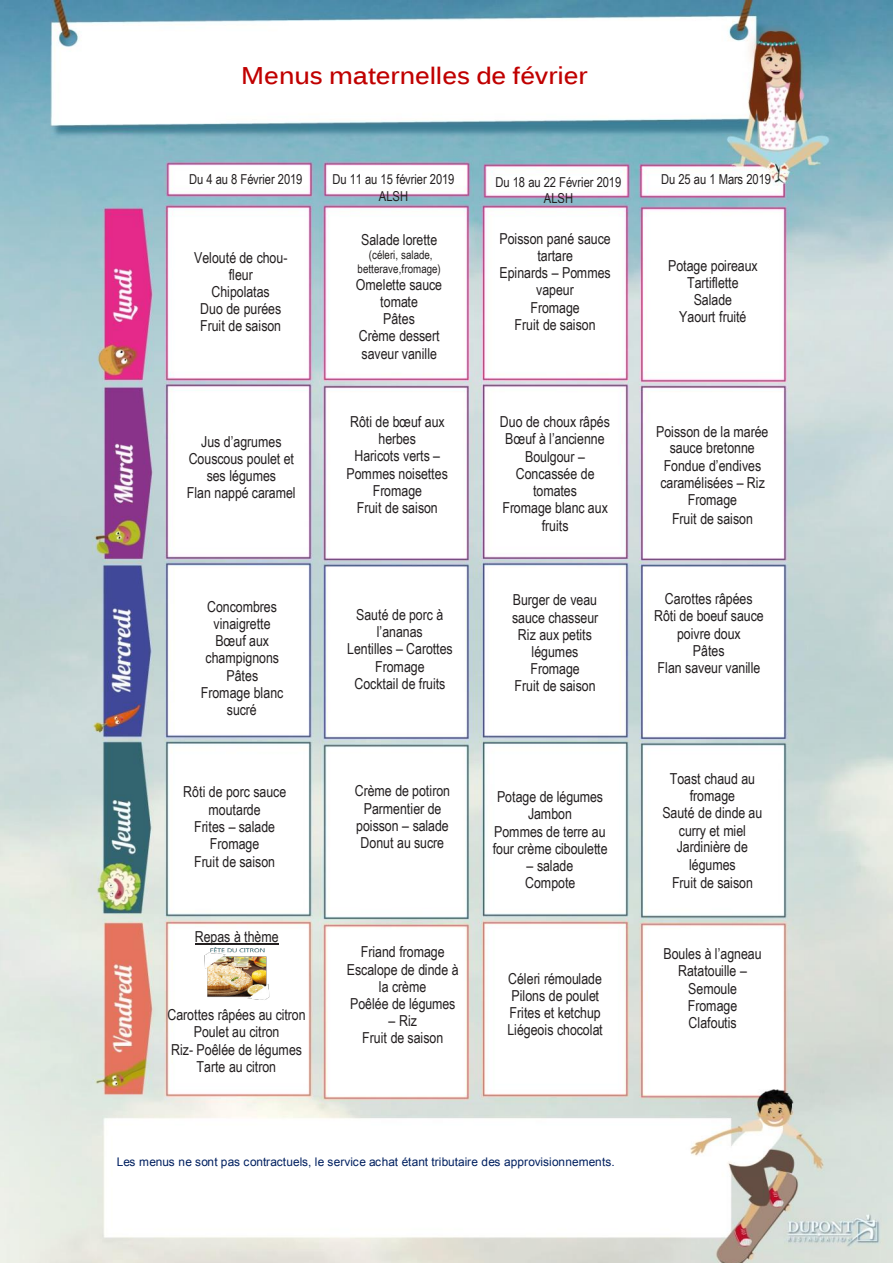
<style>
.page{position:relative;width:893px;height:1263px;background:#fff}
.page>*{position:absolute;margin:0;border:0;box-sizing:border-box;transform-origin:0 0}
.t1{font:700 24.15px "Kalinga";color:#c00000}
.t2{font:15.15px/17.2px "Arial Narrow";letter-spacing:-.005em;color:#231f20;text-align:center}
.t3{font:13.65px/17px "Arial Narrow";letter-spacing:-.01em;color:#231f20;text-align:center}
.t4{font:11.85px "Arial";letter-spacing:-.005em;color:#002060}
.t5{font:11.85px/14.1px "Arial Narrow";color:#231f20;text-align:center}
</style>
<div class="page">
<img style="left:0;top:0;width:893px;height:1263px">
<hr style="left:195px;top:943px;width:83px;height:1px;background:#231f20">
<img style="left:201px;top:945px;width:71px;height:61px">
<p class="t1" style="left:241px;top:60px;width:348px">Menus maternelles de février</p>
<p class="t3" style="left:189px;top:170px;width:115px">Du 4 au 8 Février 2019</p>
<p class="t3" style="left:332px;top:170px;width:124px">Du 11 au 15 février 2019<br>ALSH</p>
<p class="t3" style="left:496px;top:173px;width:127px;line-height:16.5px">Du 18 au 22 Février 2019<br>ALSH</p>
<p class="t3" style="left:661px;top:170px;width:111px">Du 25 au 1 Mars 2019</p>
<p class="t2" style="left:194px;top:248px;width:95px">Velouté de chou&shy;fleur<br>Chipolatas<br>Duo de purées<br>Fruit de saison</p>
<p class="t2" style="left:187px;top:432px;width:110px">Jus d’agrumes<br>Couscous poulet et ses légumes<br>Flan nappé caramel</p>
<p class="t2" style="left:361px;top:230px;width:78px">Salade lorette</p>
<p class="t5" style="left:358px;top:247px;width:85px">(céleri, salade, betterave,fromage)</p>
<p class="t2" style="left:356px;top:275px;width:88px">Omelette sauce tomate<br>Pâtes<br>Crème dessert saveur vanille</p>
<p class="t2" style="left:346px;top:413px;width:103px">Rôti de bœuf aux herbes<br>Haricots verts –<br>Pommes noisettes<br>Fromage<br>Fruit de saison</p>
<p class="t2" style="left:201px;top:597px;width:84px">Concombres vinaigrette<br>Bœuf aux champignons<br>Pâtes<br>Fromage blanc sucré</p>
<p class="t2" style="left:347px;top:605px;width:107px">Sauté de porc à l’ananas<br>Lentilles – Carottes<br>Fromage<br>Cocktail de fruits</p>
<p class="t2" style="left:499px;top:229px;width:113px">Poisson pané sauce tartare<br>Epinards – Pommes vapeur<br>Fromage<br>Fruit de saison</p>
<p class="t2" style="left:500px;top:413px;width:112px">Duo de choux râpés<br>Bœuf à l’ancienne<br>Boulgour –<br>Concassée de tomates<br>Fromage blanc aux fruits</p>
<p class="t2" style="left:512px;top:591px;width:88px">Burger de veau sauce chasseur<br>Riz aux petits légumes<br>Fromage<br>Fruit de saison</p>
<p class="t2" style="left:183px;top:783px;width:104px">Rôti de porc sauce moutarde<br>Frites – salade<br>Fromage<br>Fruit de saison</p>
<p class="t2" style="left:355px;top:782px;width:97px">Crème de potiron<br>Parmentier de poisson – salade<br>Donut au sucre</p>
<p class="t2" style="left:493px;top:787px;width:117px">Potage de légumes<br>Jambon<br>Pommes de terre au four crème ciboulette</p>
<p class="t2" style="left:525px;top:857px;width:52px;text-align:left">– salade<br>Compote</p>
<p class="t2" style="left:195px;top:927px;width:85px">Repas à thème</p>
<p class="t2" style="left:167px;top:1005px;width:140px">Carottes râpées au citron<br>Poulet au citron<br>Riz- Poêlée de légumes<br>Tarte au citron</p>
<p class="t2" style="left:347px;top:943px;width:113px">Friand fromage<br>Escalope de dinde à la crème<br>Poêlée de légumes</p>
<p class="t2" style="left:362px;top:1011px;width:82px">– Riz<br>Fruit de saison</p>
<p class="t2" style="left:507px;top:969px;width:97px;text-align:left">Céleri rémoulade<br>Pilons de poulet<br>Frites et ketchup<br>Liégeois chocolat</p>
<p class="t4" style="left:117px;top:1154px;width:500px">Les menus ne sont pas contractuels, le service achat étant tributaire des approvisionnements.</p>
<p class="t2" style="left:668px;top:256px;width:91px">Potage poireaux<br>Tartiflette<br>Salade<br>Yaourt fruité</p>
<p class="t2" style="left:656px;top:422px;width:114px">Poisson de la marée sauce bretonne<br>Fondue d’endives caramélisées – Riz<br>Fromage<br>Fruit de saison</p>
<p class="t2" style="left:654px;top:589px;width:111px">Carottes râpées<br>Rôti de boeuf sauce poivre doux<br>Pâtes<br>Flan saveur vanille</p>
<p class="t2" style="left:662px;top:769px;width:102px">Toast chaud au fromage<br>Sauté de dinde au curry et miel<br>Jardinière de légumes<br>Fruit de saison</p>
<p class="t2" style="left:663px;top:944px;width:100px">Boules à l’agneau<br>Ratatouille –<br>Semoule<br>Fromage<br>Clafoutis</p>
</div>
